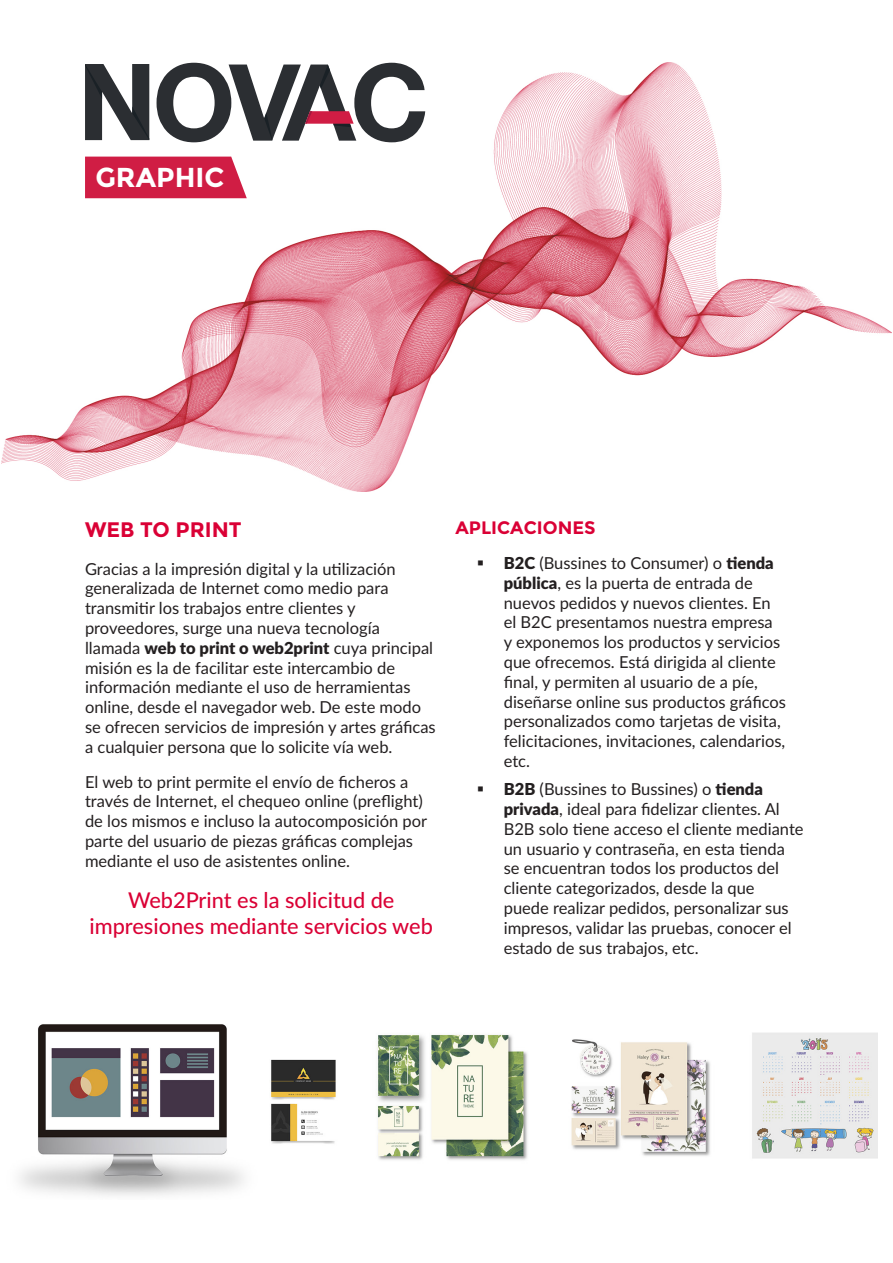
<style>
.page{position:relative;width:893px;height:1263px;background:#fff}
.page>*{position:absolute;margin:0;border:0;box-sizing:border-box;transform-origin:0 0}
.t1{font:700 27.3px "Montserrat";color:#fff}
.Párrafo_Folleto{font:500 21.75px/26.1px "Lato";color:#da0035;text-align:center}
.Título_Office{font:700 21px "Montserrat";color:#da0035}
.Título_Office-2{font:700 18px "Montserrat";color:#da0035}
.Párrafo_Folleto-2{font:16.5px/19.8px "Lato";color:#231f20}
.s1{font-weight:900}
</style>
<div class="page">
<img style="left:1px;top:63px;width:890px;height:429px">
<svg style="left:85px;top:64px;width:64px;height:76px"></svg>
<svg style="left:157px;top:63px;width:268px;height:79px"></svg>
<div style="left:85px;top:157px;width:162px;height:41px;background:#d01d44"></div>
<img style="left:19px;top:1024px;width:859px;height:172px">
<p class="t1" style="left:95px;top:161px;width:131px">GRAPHIC</p>
<p class="Título_Office" style="left:85px;top:517px;width:158px">WEB TO PRINT</p>
<p class="Párrafo_Folleto-2" style="left:85px;top:558px;width:352px">Gracias a la impresión digital y la utilización generalizada de Internet como medio para transmitir los trabajos entre clientes y proveedores, surge una nueva tecnología llamada <span class="s1">web to print o web2print</span> cuya principal misión es la de facilitar este intercambio de información mediante el uso de herramientas online, desde el navegador web. De este modo se ofrecen servicios de impresión y artes gráficas a cualquier persona que lo solicite vía web.</p>
<p class="Párrafo_Folleto-2" style="left:85px;top:771px;width:344px">El web to print permite el envío de ficheros a través de Internet, el chequeo online (preflight) de los mismos e incluso la autocomposición por parte del usuario de piezas gráficas complejas mediante el uso de asistentes online.</p>
<p class="Párrafo_Folleto" style="left:90px;top:886px;width:345px">Web2Print es la solicitud de impresiones mediante servicios web</p>
<p class="Título_Office-2" style="left:455px;top:517px;width:142px">APLICACIONES</p>
<p class="Párrafo_Folleto-2" style="left:504px;top:552px;width:284px"><span class="s1">B2C</span> (Bussines to Consumer) o <span class="s1">tienda pública</span>, es la puerta de entrada de nuevos pedidos y nuevos clientes. En el B2C presentamos nuestra empresa<br>y exponemos los productos y servicios que ofrecemos. Está dirigida al cliente final, y permiten al usuario de a píe, diseñarse online sus productos gráficos personalizados como tarjetas de visita, felicitaciones, invitaciones, calendarios, etc.</p>
<p class="Párrafo_Folleto-2" style="left:504px;top:779px;width:301px"><span class="s1">B2B</span> (Bussines to Bussines) o <span class="s1">tienda privada</span>, ideal para fidelizar clientes. Al B2B solo tiene acceso el cliente mediante un usuario y contraseña, en esta tienda se encuentran todos los productos del cliente categorizados, desde la que puede realizar pedidos, personalizar sus impresos, validar las pruebas, conocer el estado de sus trabajos, etc.</p>
</div>
